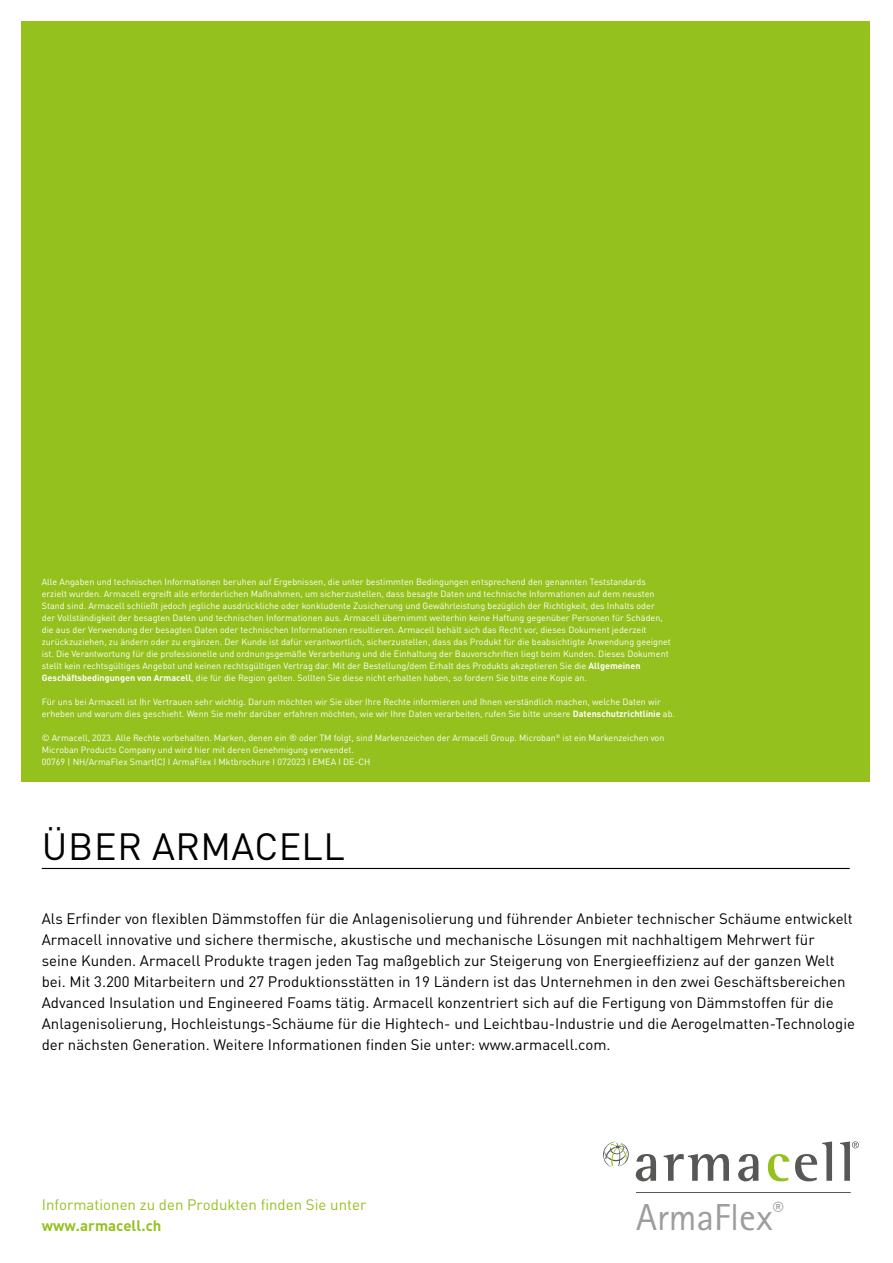
<style>
.page{position:relative;width:893px;height:1263px;background:#fff}
.page>*{position:absolute;margin:0;border:0;box-sizing:border-box;transform-origin:0 0}
.t1{font:37.65px "Rotis Sans Serif Pro";color:#9d9d9c}
.t2{font:37.5px "DIN Pro";letter-spacing:.01em;color:#000}
.t3{font:15px/21px "DIN Pro";color:#000}
.t4{font:15px "DIN Pro";color:#95c11f}
.t5{font:700 15px "DIN Pro";color:#95c11f}
.t6{font:9px/12px "DIN Pro";color:#fff}
.s1{font-weight:700}
</style>
<div class="page">
<div style="left:21px;top:21px;width:849px;height:761px;background:#95c11f"></div>
<hr style="left:42px;top:868px;width:808px;height:1px;background:#000">
<svg style="left:636px;top:1154px;width:20px;height:27px"></svg>
<svg style="left:664px;top:1154px;width:65px;height:27px"></svg>
<svg style="left:738px;top:1154px;width:20px;height:27px"></svg>
<svg style="left:768px;top:1154px;width:21px;height:27px"></svg>
<svg style="left:795px;top:1141px;width:37px;height:40px"></svg>
<svg style="left:840px;top:1141px;width:19px;height:40px"></svg>
<svg style="left:603px;top:1141px;width:26px;height:27px"></svg>
<hr style="left:636px;top:1192px;width:215px;height:1px;background:#575756">
<p class="t6" style="left:42px;top:575px;width:631px">Alle Angaben und technischen Informationen beruhen auf Ergebnissen, die unter bestimmten Bedingungen entsprechend den genannten Teststandards erzielt wurden. Armacell ergreift alle erforderlichen Maßnahmen, um sicherzustellen, dass besagte Daten und technische Informationen auf dem neusten Stand sind. Armacell schließt jedoch jegliche ausdrückliche oder konkludente Zusicherung und Gewährleistung bezüglich der Richtigkeit, des Inhalts oder<br>der Vollständigkeit der besagten Daten und technischen Informationen aus. Armacell übernimmt weiterhin keine Haftung gegenüber Personen für Schäden, die aus der Verwendung der besagten Daten oder technischen Informationen resultieren. Armacell behält sich das Recht vor, dieses Dokument jederzeit zurückzuziehen, zu ändern oder zu ergänzen. Der Kunde ist dafür verantwortlich, sicherzustellen, dass das Produkt für die beabsichtigte Anwendung geeignet ist. Die Verantwortung für die professionelle und ordnungsgemäße Verarbeitung und die Einhaltung der Bauvorschriften liegt beim Kunden. Dieses Dokument stellt kein rechtsgültiges Angebot und keinen rechtsgültigen Vertrag dar. Mit der Bestellung/dem Erhalt des Produkts akzeptieren Sie die <span class="s1">Allgemeinen Geschäftsbedingungen von Armacell</span>, die für die Region gelten. Sollten Sie diese nicht erhalten haben, so fordern Sie bitte eine Kopie an.</p>
<p class="t6" style="left:42px;top:695px;width:635px">Für uns bei Armacell ist Ihr Vertrauen sehr wichtig. Darum möchten wir Sie über Ihre Rechte informieren und Ihnen verständlich machen, welche Daten wir erheben und warum dies geschieht. Wenn Sie mehr darüber erfahren möchten, wie wir Ihre Daten verarbeiten, rufen Sie bitte unsere <span class="s1">Datenschutzrichtlinie</span> ab.</p>
<p class="t6" style="left:42px;top:731px;width:624px">© Armacell, 2023. Alle Rechte vorbehalten. Marken, denen ein ® oder TM folgt, sind Markenzeichen der Armacell Group. Microban<sup>®</sup> ist ein Markenzeichen von<br>Microban Products Company und wird hier mit deren Genehmigung verwendet.<br>00769 | NH/ArmaFlex Smart(C) I ArmaFlex I Mktbrochure I 072023 I EMEA I DE-CH</p>
<h2 class="t2" style="left:42px;top:818px;width:304px">ÜBER ARMACELL</h2>
<p class="t3" style="left:42px;top:907px;width:815px">Als Erfinder von flexiblen Dämmstoffen für die Anlagenisolierung und führender Anbieter technischer Schäume entwickelt Armacell innovative und sichere thermische, akustische und mechanische Lösungen mit nachhaltigem Mehrwert für<br>seine Kunden. Armacell Produkte tragen jeden Tag maßgeblich zur Steigerung von Energieeffizienz auf der ganzen Welt bei. Mit 3.200 Mitarbeitern und 27 Produktionsstätten in 19 Ländern ist das Unternehmen in den zwei Geschäftsbereichen Advanced Insulation und Engineered Foams tätig. Armacell konzentriert sich auf die Fertigung von Dämmstoffen für die Anlagenisolierung, Hochleistungs-Schäume für die Hightech- und Leichtbau-Industrie und die Aerogelmatten-Technologie der nächsten Generation. Weitere Informationen finden Sie unter: www.armacell.com.</p>
<h3 class="t4" style="left:42px;top:1193px;width:326px">Informationen zu den Produkten finden Sie unter</h3>
<h3 class="t5" style="left:42px;top:1213px;width:121px">www.armacell.ch</h3>
<h1 class="t1" style="left:636px;top:1195px;width:149px">ArmaFlex<sup>®</sup></h1>
</div>
